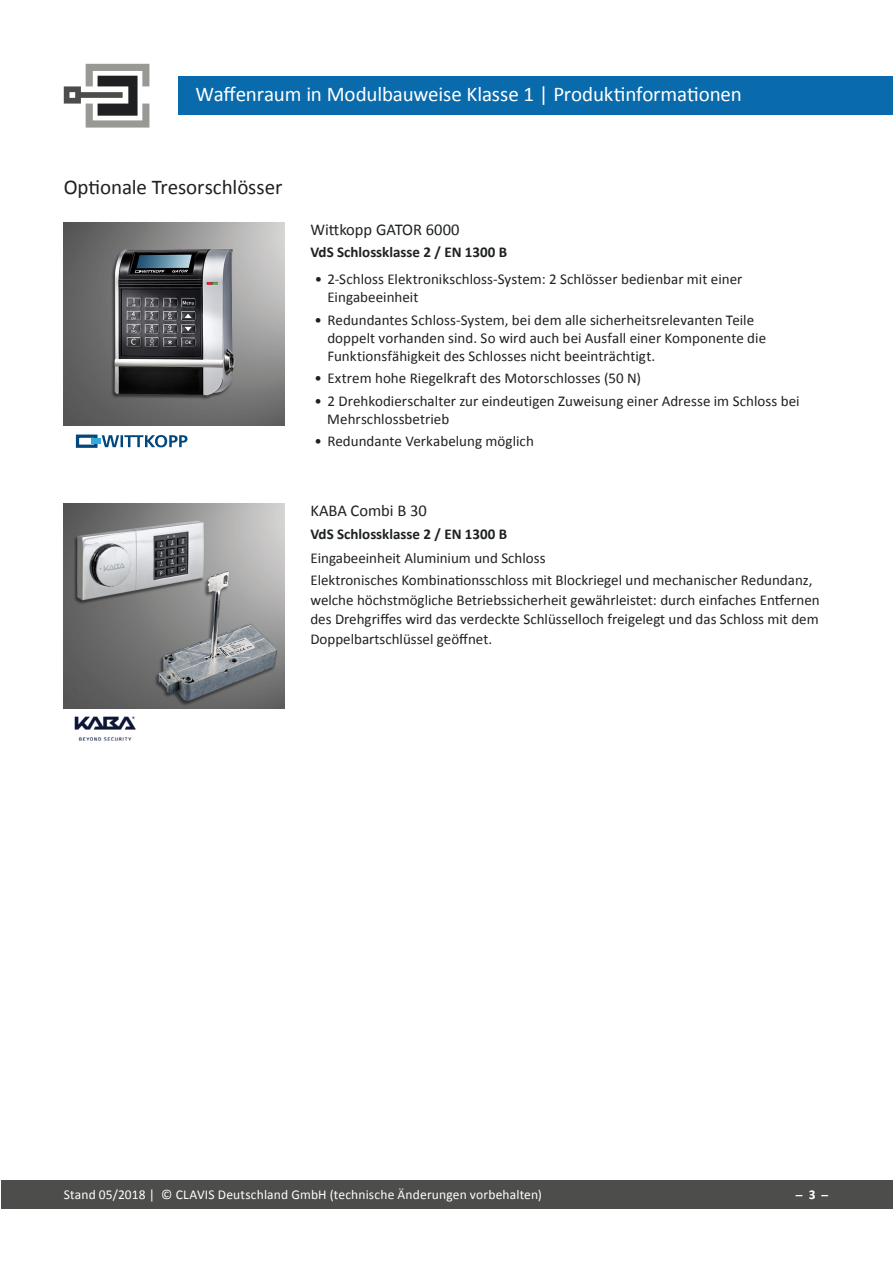
<style>
.page{position:relative;width:893px;height:1263px;background:#fff}
.page>*{position:absolute;margin:0;border:0;box-sizing:border-box;transform-origin:0 0}
.t1{font:21px "Calibri";letter-spacing:-.01em;color:#fff}
.t2{font:21px "Calibri";letter-spacing:-.005em;color:#1e2122}
.t3{font:16.5px "Calibri";color:#1e2122}
.t4{font:15px/18px "Calibri";color:#1e2122}
.t5{font:700 15px "Calibri";color:#1e2122}
.t6{font:13.5px "Calibri";letter-spacing:.015em;color:#fff}
.t7{font:700 13.5px "Calibri";color:#fff}
</style>
<div class="page">
<div style="left:1px;top:1181px;width:891px;height:28px;background:#4d4d4c"></div>
<svg style="left:64px;top:64px;width:85px;height:64px"></svg>
<div style="left:179px;top:76px;width:714px;height:38px;background:#096aac"></div>
<img style="left:64px;top:222px;width:221px;height:204px">
<div style="left:76px;top:435px;width:22px;height:13px;border:3px solid #00477d"></div>
<div style="left:91px;top:438px;width:9px;height:6px;background:#2eabde"></div>
<svg style="left:102px;top:435px;width:86px;height:12px"></svg>
<img style="left:64px;top:504px;width:221px;height:204px">
<img style="left:74px;top:716px;width:62px;height:25px">
<h1 class="t1" style="left:196px;top:81px;width:548px">Waffenraum in Modulbauweise Klasse 1 | Produktinformationen</h1>
<h1 class="t2" style="left:64px;top:174px;width:220px">Optionale Tresorschlösser</h1>
<p class="t3" style="left:310px;top:219px;width:150px">Wittkopp GATOR 6000</p>
<p class="t5" style="left:310px;top:242px;width:198px">VdS Schlossklasse 2 / EN 1300 B</p>
<p class="t4" style="left:327px;top:270px;width:417px;text-indent:-13px">• 2-Schloss Elektronikschloss-System: 2 Schlösser bedienbar mit einer<br>Eingabeeinheit</p>
<p class="t4" style="left:327px;top:311px;width:440px;text-indent:-13px">• Redundantes Schloss-System, bei dem alle sicherheitsrelevanten Teile doppelt vorhanden sind. So wird auch bei Ausfall einer Komponente die<br>Funktionsfähigkeit des Schlosses nicht beeinträchtigt.</p>
<p class="t4" style="left:315px;top:369px;width:328px">• Extrem hohe Riegelkraft des Motorschlosses (50 N)</p>
<p class="t4" style="left:327px;top:392px;width:474px;text-indent:-13px">• 2 Drehkodierschalter zur eindeutigen Zuweisung einer Adresse im Schloss bei<br>Mehrschlossbetrieb</p>
<p class="t4" style="left:315px;top:432px;width:221px">• Redundante Verkabelung möglich</p>
<p class="t3" style="left:310px;top:500px;width:118px">KABA Combi B 30</p>
<p class="t5" style="left:310px;top:524px;width:198px">VdS Schlossklasse 2 / EN 1300 B</p>
<p class="t4" style="left:310px;top:547px;width:504px;line-height:22.5px">Eingabeeinheit Aluminium und Schloss<br>Elektronisches Kombinationsschloss mit Blockriegel und mechanischer Redundanz,</p>
<p class="t4" style="left:310px;top:590px;width:511px;line-height:19.5px;text-align:justify">welche höchstmögliche Betriebssicherheit gewährleistet: durch einfaches Entfernen des Drehgriffes wird das verdeckte Schlüsselloch freigelegt und das Schloss mit dem Doppelbartschlüssel geöffnet.</p>
<p class="t6" style="left:64px;top:1186px;width:480px">Stand 05/2018 | © CLAVIS Deutschland GmbH (technische Änderungen vorbehalten)</p>
<p class="t7" style="left:799px;top:1185px;width:34px">̶ 3 ̶</p>
</div>
